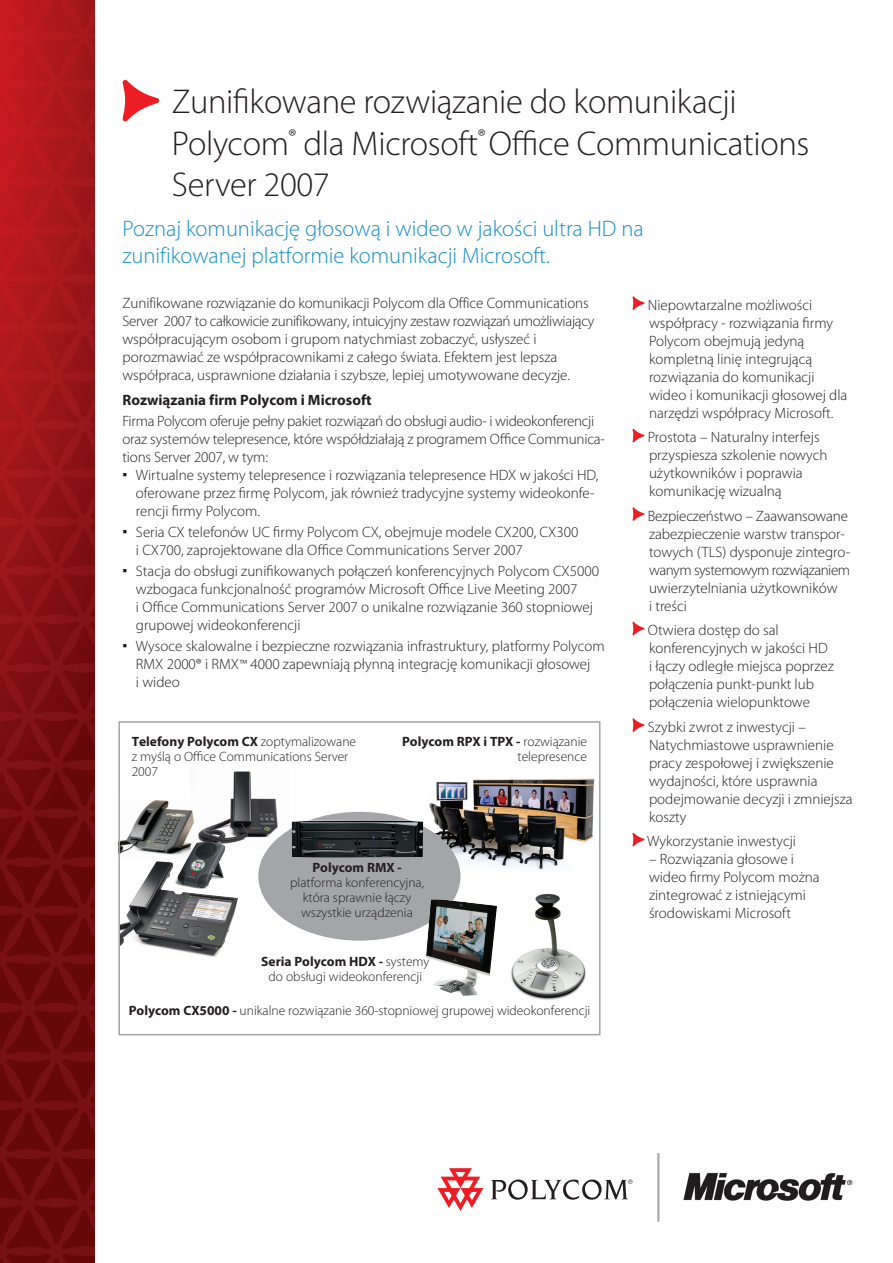
<style>
.page{position:relative;width:893px;height:1263px;background:#fff}
.page>*{position:absolute;margin:0;border:0;box-sizing:border-box;transform-origin:0 0}
.t1{font:300 34.5px/41.4px "Myriad Pro";letter-spacing:-.01em;color:#231f20}
.t2{font:300 22.5px/27px "Myriad Pro";color:#1490c8}
.t3{font:300 15px/18px "Myriad Pro";color:#231f20}
.t4{font:700 15px "Myriad Pro";color:#231f20}
.t5{font:300 13.5px/15px "Myriad Pro";color:#231f20;text-align:center}
.t6{font:700 13.5px "Myriad Pro";color:#231f20}
.s1{font-family:"Akzidenz Grotesk BE"}
.s2{font-size:13.5px}
.s3{font-weight:700}
</style>
<div class="page">
<img style="left:198px;top:771px;width:89px;height:77px">
<img style="left:121px;top:800px;width:73px;height:55px">
<svg style="left:123px;top:80px;width:36px;height:41px"></svg>
<svg style="left:632px;top:296px;width:12px;height:14px"></svg>
<svg style="left:632px;top:429px;width:12px;height:13px"></svg>
<svg style="left:632px;top:507px;width:12px;height:14px"></svg>
<svg style="left:632px;top:622px;width:12px;height:13px"></svg>
<svg style="left:632px;top:718px;width:12px;height:14px"></svg>
<svg style="left:632px;top:833px;width:12px;height:13px"></svg>
<img style="left:423px;top:765px;width:178px;height:111px">
<img style="left:173px;top:842px;width:52px;height:19px">
<img style="left:121px;top:861px;width:117px;height:96px">
<div style="left:118px;top:721px;width:482px;height:314px;border:2px solid #a4a5a9"></div>
<div style="left:258px;top:812px;width:202px;height:129px;background:#a4a5a9;border-radius:50%"></div>
<img style="left:292px;top:820px;width:131px;height:37px">
<img style="left:426px;top:900px;width:71px;height:96px">
<img style="left:511px;top:893px;width:75px;height:107px">
<svg style="left:437px;top:1168px;width:46px;height:43px"></svg>
<svg style="left:491px;top:1179px;width:142px;height:21px"></svg>
<img style="left:683px;top:1172px;width:169px;height:29px">
<hr style="left:657px;top:1153px;width:2px;height:69px;background:#a4a5a9">
<svg style="left:0;top:0;width:94px;height:1263px;background:#891113"></svg>
<h1 class="t1" style="left:172px;top:82px;width:639px">Zunifikowane rozwiązanie do komunikacji<br>Polycom<sup>®</sup> dla Microsoft<sup>®</sup> Office Communications<br>Server 2007</h1>
<h2 class="t2" style="left:122px;top:215px;width:523px">Poznaj komunikację głosową i wideo w jakości ultra HD na zunifikowanej platformie komunikacji Microsoft.</h2>
<p class="t3" style="left:122px;top:294px;width:473px">Zunifikowane rozwiązanie do komunikacji Polycom dla Office Communications Server 2007 to całkowicie zunifikowany, intuicyjny zestaw rozwiązań umożliwiający współpracującym osobom i grupom natychmiast zobaczyć, usłyszeć i porozmawiać ze współpracownikami z całego świata. Efektem jest lepsza współpraca, usprawnione działania i szybsze, lepiej umotywowane decyzje.</p>
<p class="t4" style="left:122px;top:390px;width:251px">Rozwiązania firm Polycom i Microsoft</p>
<p class="t3" style="left:122px;top:413px;width:484px">Firma Polycom oferuje pełny pakiet rozwiązań do obsługi audio- i wideokonferencji oraz systemów telepresence, które współdziałają z programem Office Communica&shy;tions Server 2007, w tym:</p>
<p class="t3" style="left:136px;top:467px;width:464px;text-indent:-14px"><span class="s1">•</span> Wirtualne systemy telepresence i rozwiązania telepresence HDX w jakości HD, oferowane przez firmę Polycom, jak również tradycyjne systemy wideokonfe&shy;rencji firmy Polycom.</p>
<p class="t3" style="left:136px;top:524px;width:444px;text-indent:-14px"><span class="s1">•</span> Seria CX telefonów UC firmy Polycom CX, obejmuje modele CX200, CX300 i CX700, zaprojektowane dla Office Communications Server 2007</p>
<p class="t3" style="left:136px;top:563px;width:465px;text-indent:-14px"><span class="s1">•</span> Stacja do obsługi zunifikowanych połączeń konferencyjnych Polycom CX5000 wzbogaca funkcjonalność programów Microsoft Office Live Meeting 2007<br>i Office Communications Server 2007 o unikalne rozwiązanie 360 stopniowej grupowej wideokonferencji</p>
<p class="t3" style="left:136px;top:638px;width:470px;text-indent:-13px"><span class="s1">•</span> Wysoce skalowalne i bezpieczne rozwiązania infrastruktury, platformy Polycom<br>RMX 2000® i RMX<span class="s2">™</span> 4000 zapewniają płynną integrację komunikacji głosowej<br>i wideo</p>
<p class="t3" style="left:648px;top:296px;width:201px">Niepowtarzalne możliwości współpracy - rozwiązania firmy<br>Polycom obejmują jedyną kompletną linię integrującą rozwiązania do komunikacji wideo i komunikacji głosowej dla narzędzi współpracy Microsoft.</p>
<p class="t3" style="left:648px;top:429px;width:181px">Prostota – Naturalny interfejs przyspiesza szkolenie nowych użytkowników i poprawia komunikację wizualną</p>
<p class="t3" style="left:648px;top:507px;width:204px">Bezpieczeństwo – Zaawansowane zabezpieczenie warstw transpor&shy;towych (TLS) dysponuje zintegro&shy;wanym systemowym rozwiązaniem uwierzytelniania użytkowników<br>i treści</p>
<p class="t3" style="left:648px;top:622px;width:188px">Otwiera dostęp do sal konferencyjnych w jakości HD<br>i łączy odległe miejsca poprzez połączenia punkt-punkt lub połączenia wielopunktowe</p>
<p class="t3" style="left:648px;top:718px;width:206px">Szybki zwrot z inwestycji –<br>Natychmiastowe usprawnienie pracy zespołowej i zwiększenie wydajności, które usprawnia podejmowanie decyzji i zmniejsza koszty</p>
<p class="t3" style="left:647px;top:832px;width:150px">Wykorzystanie inwestycji</p>
<p class="t3" style="left:649px;top:850px;width:172px">– Rozwiązania głosowe i wideo firmy Polycom można zintegrować z istniejącymi środowiskami Microsoft</p>
<p class="t5" style="left:132px;top:735px;width:226px;text-align:left"><span class="s3">Telefony Polycom CX</span> zoptymalizowane z myślą o Office Communications Server<br>2007</p>
<p class="t5" style="left:402px;top:735px;width:186px;text-align:right"><span class="s3">Polycom RPX i TPX -</span> rozwiązanie telepresence</p>
<p class="t6" style="left:312px;top:859px;width:91px">Polycom RMX -</p>
<p class="t5" style="left:290px;top:875px;width:136px">platforma konferencyjna, która sprawnie łączy wszystkie urządzenia</p>
<p class="t5" style="left:261px;top:954px;width:170px"><span class="s3">Seria Polycom HDX -</span> systemy do obsługi wideokonferencji</p>
<p class="t5" style="left:129px;top:1003px;width:463px"><span class="s3">Polycom CX5000 -</span> unikalne rozwiązanie 360-stopniowej grupowej wideokonferencji</p>
</div>
